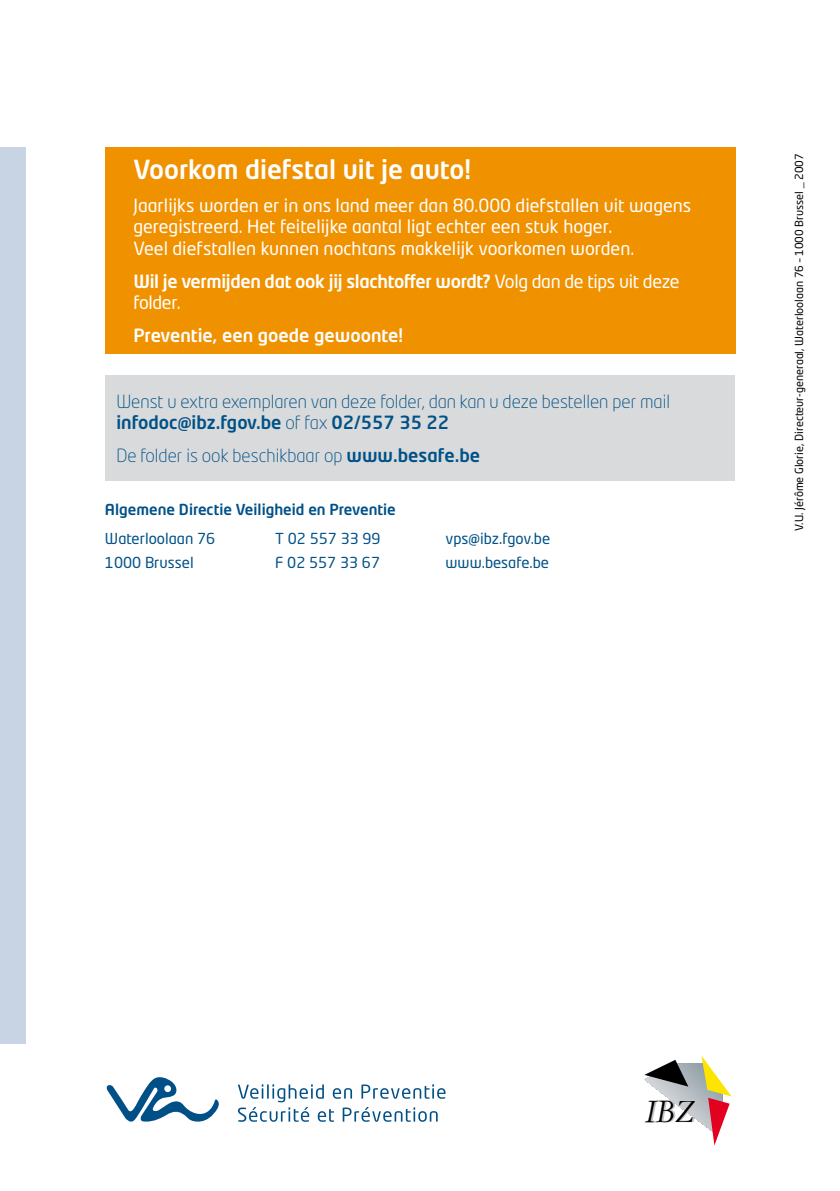
<style>
.page{position:relative;width:840px;height:1191px;background:#fff}
.page>*{position:absolute;margin:0;border:0;box-sizing:border-box;transform-origin:0 0}
.t1{font:italic 33px "Garamond";color:#000}
.t2{font:500 26px "Neo Tech Std";color:#fff}
.t3{font:18px/21.6px "Neo Tech Std";color:#fff}
.t4{font:300 18px "Neo Tech Std";color:#005187}
.t5{font:500 18px/21.6px "Neo Tech Std";letter-spacing:-.02em;color:#fff}
.t6{font:500 18px "Neo Tech Std";color:#005187}
.t7{font:500 18px "Neo Tech Std";color:#fff}
.t8{font:15px "Neo Tech Std";color:#005187}
.t9{font:500 15px "Neo Tech Std";color:#005187}
.t10{font:11px "Neo Tech Std";color:#000}
.s1{font-weight:400}
.s2{font-weight:300}
.s3{font-weight:500}
</style>
<div class="page">
<div style="left:0;top:147px;width:26px;height:896px;background:#c8d4e4"></div>
<svg style="left:106px;top:1077px;width:339px;height:45px"></svg>
<svg style="left:644px;top:1056px;width:87px;height:89px"></svg>
<div style="left:105px;top:147px;width:630px;height:207px;background:#f09100"></div>
<div style="left:105px;top:375px;width:629px;height:105px;background:#d9dadb"></div>
<p class="t2" style="left:133px;top:153px;width:339px">Voorkom diefstal uit je auto!</p>
<p class="t3" style="left:133px;top:194px;width:559px">Jaarlijks worden er in ons land meer dan 80.000 diefstallen uit wagens geregistreerd. Het feitelijke aantal ligt echter een stuk hoger.<br>Veel diefstallen kunnen nochtans makkelijk voorkomen worden.</p>
<p class="t5" style="left:133px;top:270px;width:547px">Wil je vermijden dat ook jij slachtoffer wordt? <span class="s1">Volg dan de tips uit deze folder.</span></p>
<p class="t7" style="left:133px;top:324px;width:271px">Preventie, een goede gewoonte!</p>
<p class="t4" style="left:116px;top:390px;width:555px">Wenst u extra exemplaren van deze folder, dan kan u deze bestellen per mail</p>
<p class="t6" style="left:116px;top:411px;width:334px">infodoc@ibz.fgov.be <span class="s2">of fax</span> 02/557 35 22</p>
<p class="t4" style="left:116px;top:445px;width:365px">De folder is ook beschikbaar op <span class="s3">www.besafe.be</span></p>
<p class="t9" style="left:105px;top:500px;width:292px">Algemene Directie Veiligheid en Preventie</p>
<p class="t8" style="left:105px;top:529px;width:112px">Waterloolaan 76</p>
<p class="t8" style="left:275px;top:529px;width:107px">T 02 557 33 99</p>
<p class="t8" style="left:445px;top:529px;width:106px">vps@ibz.fgov.be</p>
<p class="t8" style="left:105px;top:553px;width:90px">1000 Brussel</p>
<p class="t8" style="left:275px;top:553px;width:106px">F 02 557 33 67</p>
<p class="t8" style="left:445px;top:553px;width:105px">www.besafe.be</p>
<p class="t10" style="left:791px;top:531px;width:379px;rotate:-90deg">V.U. Jérôme Glorie, Directeur-generaal, Waterloolaan 76 – 1000 Brussel _ 2007</p>
<p class="t1" style="left:644px;top:1088px;width:51px">IBZ</p>
</div>
